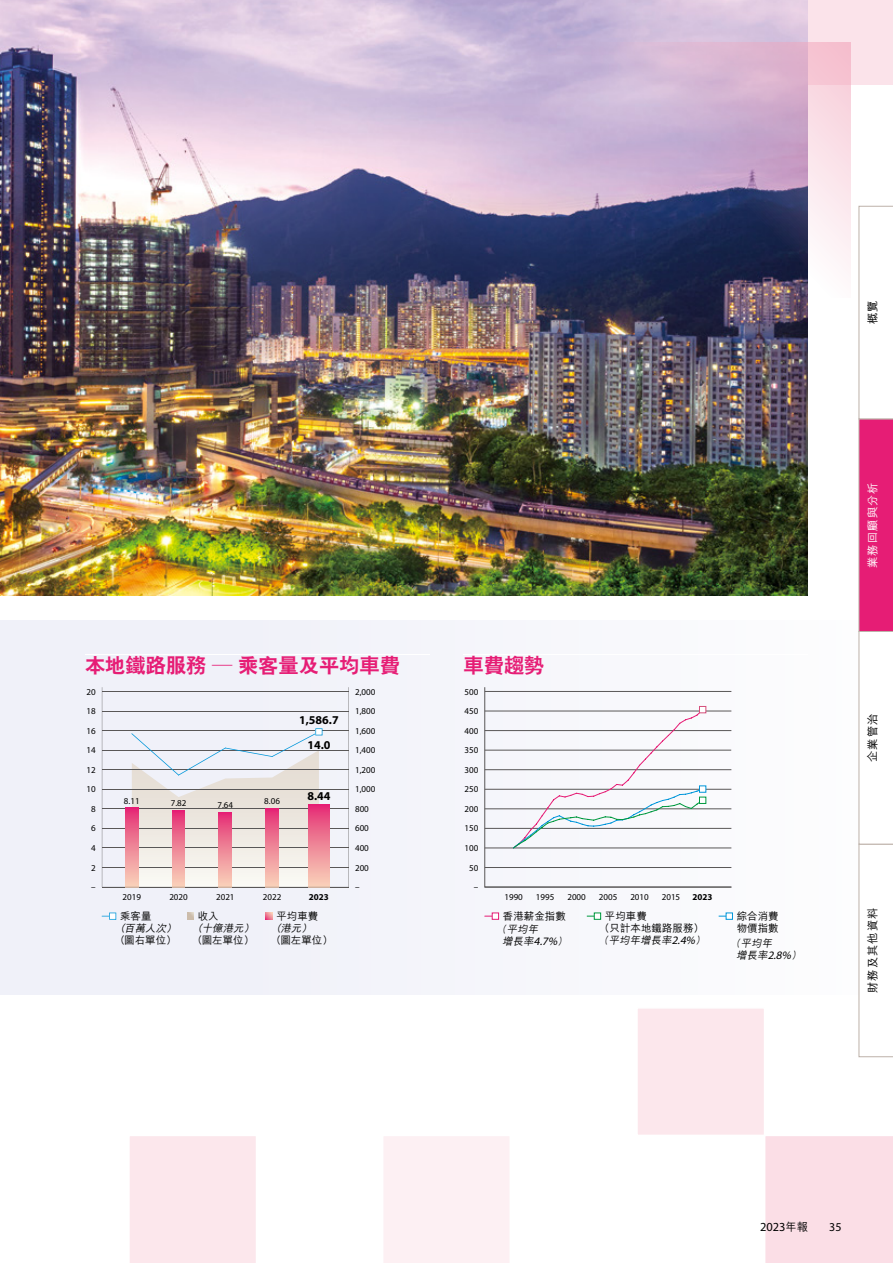
<style>
.page{position:relative;width:893px;height:1263px;background:#fff}
.page>*{position:absolute;margin:0;border:0;box-sizing:border-box;transform-origin:0 0}
.t1{font:20.25px "C Hei 2 HK Xbold B5 pc H";color:#e61d75}
.t2{font:12.3px "Myriad Pro";color:#000}
.t3{font:700 12px/24.6px "Myriad Pro";color:#000;text-align:center}
.t4{font:12px "Myriad Pro";color:#000}
.t5{font:500 11.25px "M Hei HK";letter-spacing:.1em;color:#000}
.t6{font:500 11.25px "M Hei HK";letter-spacing:.1em;color:#fff}
.t7{font:10.5px/12px "M Hei HK Medium B5 pc H";color:#000}
.t8{font:italic 10.35px/12.5px "M Hei HK Medium B5 pc H";color:#000}
.t9{font:italic 10.2px "M Hei HK Medium B5 pc H";color:#000}
.t10{font:9px/19.5px "Myriad Pro";color:#000}
.t11{font:700 9px "Myriad Pro";color:#000}
.s1{font-family:"Myriad Pro";font-size:11.4px}
.s2{font-family:"M Hei HK";font-weight:500;font-size:11.25px}
</style>
<div class="page">
<img style="left:0;top:0;width:808px;height:595px">
<div style="left:130px;top:1136px;width:126px;height:127px;background:#fce7ec"></div>
<div style="left:765px;top:1136px;width:128px;height:127px;background:#fbdee6"></div>
<div style="left:636px;top:1007px;width:129px;height:129px;background:#fce7ec;border:2px solid #fff"></div>
<div style="left:384px;top:1136px;width:125px;height:127px;background:#fdf0f3"></div>
<div style="left:808px;top:0;width:85px;height:85px;background:#fbe3ea"></div>
<svg style="left:340px;top:43px;width:510px;height:255px;background:#998cad"></svg>
<div style="left:0;top:621px;width:893px;height:374px;background:#f0f1f9"></div>
<hr style="left:102px;top:887px;width:247px;height:1px;background:#595757">
<svg style="left:102px;top:687px;width:247px;height:200px"></svg>
<svg style="left:102px;top:912px;width:14px;height:8px"></svg>
<svg style="left:266px;top:913px;width:6px;height:6px"></svg>
<svg style="left:187px;top:913px;width:6px;height:6px"></svg>
<hr style="left:485px;top:887px;width:246px;height:1px;background:#595757">
<svg style="left:484px;top:687px;width:248px;height:200px"></svg>
<div style="left:492px;top:912px;width:7px;height:8px;background:#fff;border:1px solid #e61d75"></div>
<div style="left:594px;top:912px;width:7px;height:8px;background:#fff;border:1px solid #00993f"></div>
<div style="left:726px;top:912px;width:7px;height:8px;background:#fff;border:1px solid #0096da"></div>
<svg style="left:859px;top:206px;width:34px;height:851px"></svg>
<p class="t5" style="left:865px;top:324px;width:25px;rotate:-90deg">概覽</p>
<p class="t6" style="left:865px;top:568px;width:87px;rotate:-90deg">業務回顧與分析</p>
<h1 class="t1" style="left:85px;top:652px;width:317px">本地鐵路服務 — 乘客量及平均車費</h1>
<h1 class="t1" style="left:463px;top:652px;width:82px">車費趨勢</h1>
<p class="t10" style="left:86px;top:682px;width:11px">20</p>
<p class="t10" style="left:86px;top:701px;width:11px">18</p>
<p class="t10" style="left:86px;top:721px;width:11px">16</p>
<p class="t10" style="left:86px;top:740px;width:11px">14</p>
<h3 class="t3" style="left:299px;top:708px;width:41px">1,586.7<br>14.0</h3>
<p class="t10" style="left:355px;top:682px;width:22px">2,000</p>
<p class="t10" style="left:355px;top:701px;width:22px">1,800</p>
<p class="t10" style="left:355px;top:721px;width:22px">1,600</p>
<p class="t10" style="left:355px;top:740px;width:22px">1,400</p>
<p class="t10" style="left:465px;top:682px;width:15px">500<br>450</p>
<p class="t10" style="left:465px;top:721px;width:15px">400</p>
<p class="t10" style="left:465px;top:740px;width:15px">350</p>
<p class="t5" style="left:865px;top:762px;width:50px;rotate:-90deg">企業管治</p>
<p class="t10" style="left:86px;top:760px;width:11px">12</p>
<p class="t10" style="left:355px;top:760px;width:22px">1,200</p>
<p class="t10" style="left:465px;top:760px;width:15px">300</p>
<p class="t10" style="left:86px;top:779px;width:11px">10</p>
<p class="t10" style="left:91px;top:799px;width:6px">8</p>
<p class="t10" style="left:124px;top:791px;width:17px">8.11</p>
<p class="t10" style="left:171px;top:793px;width:17px">7.82</p>
<p class="t10" style="left:217px;top:795px;width:17px">7.64</p>
<p class="t10" style="left:264px;top:791px;width:17px">8.06</p>
<h3 class="t3" style="left:307px;top:783px;width:25px">8.44</h3>
<p class="t10" style="left:355px;top:779px;width:22px">1,000</p>
<p class="t10" style="left:355px;top:799px;width:15px">800</p>
<p class="t10" style="left:465px;top:779px;width:15px">250</p>
<p class="t10" style="left:465px;top:799px;width:15px">200</p>
<p class="t10" style="left:91px;top:818px;width:6px">6</p>
<p class="t10" style="left:355px;top:818px;width:15px">600</p>
<p class="t10" style="left:465px;top:818px;width:15px">150</p>
<p class="t10" style="left:91px;top:838px;width:6px">4</p>
<p class="t10" style="left:355px;top:838px;width:15px">400</p>
<p class="t10" style="left:465px;top:838px;width:15px">100</p>
<p class="t10" style="left:91px;top:858px;width:6px">2</p>
<p class="t10" style="left:355px;top:858px;width:15px">200</p>
<p class="t10" style="left:469px;top:858px;width:11px">50</p>
<p class="t10" style="left:91px;top:877px;width:6px">–</p>
<p class="t10" style="left:355px;top:877px;width:6px">–</p>
<p class="t10" style="left:474px;top:877px;width:6px">–</p>
<p class="t10" style="left:123px;top:887px;width:20px">2019</p>
<p class="t10" style="left:169px;top:887px;width:20px">2020</p>
<p class="t10" style="left:216px;top:887px;width:20px">2021</p>
<p class="t10" style="left:263px;top:887px;width:20px">2022</p>
<p class="t11" style="left:309px;top:891px;width:21px">2023</p>
<p class="t10" style="left:504px;top:887px;width:20px">1990</p>
<p class="t10" style="left:536px;top:887px;width:20px">1995</p>
<p class="t10" style="left:567px;top:887px;width:20px">2000</p>
<p class="t10" style="left:599px;top:887px;width:20px">2005</p>
<p class="t10" style="left:630px;top:887px;width:20px">2010</p>
<p class="t10" style="left:662px;top:887px;width:20px">2015</p>
<p class="t11" style="left:692px;top:891px;width:21px">2023</p>
<p class="t7" style="left:120px;top:910px;width:33px">乘客量</p>
<p class="t7" style="left:115px;top:934px;width:63px">（圖右單位）</p>
<p class="t9" style="left:115px;top:921px;width:66px">（百萬人次）</p>
<p class="t7" style="left:198px;top:910px;width:22px">收入</p>
<p class="t7" style="left:192px;top:934px;width:63px">（圖左單位）</p>
<p class="t9" style="left:192px;top:921px;width:66px">（十億港元）</p>
<p class="t7" style="left:276px;top:910px;width:43px">平均車費</p>
<p class="t7" style="left:271px;top:934px;width:63px">（圖左單位）</p>
<p class="t9" style="left:271px;top:921px;width:45px">（港元）</p>
<p class="t7" style="left:503px;top:910px;width:64px">香港薪金指數</p>
<p class="t8" style="left:502px;top:922px;width:65px">(平均年<br>增長率<span class="s1">4.7%</span>)</p>
<p class="t7" style="left:737px;top:910px;width:44px">綜合消費物價指數</p>
<p class="t7" style="left:599px;top:910px;width:106px;text-indent:6px">平均車費<br>（只計本地鐵路服務）</p>
<p class="t8" style="left:603px;top:933px;width:101px">(平均年增長率<span class="s1">2.4%</span>)</p>
<p class="t8" style="left:735px;top:936px;width:65px">(平均年<br>增長率<span class="s1">2.8%</span>)</p>
<p class="t5" style="left:865px;top:993px;width:87px;rotate:-90deg">財務及其他資料</p>
<h2 class="t2" style="left:760px;top:1219px;width:49px">2023<span class="s2">年報</span></h2>
<h3 class="t4" style="left:829px;top:1220px;width:14px">35</h3>
</div>
